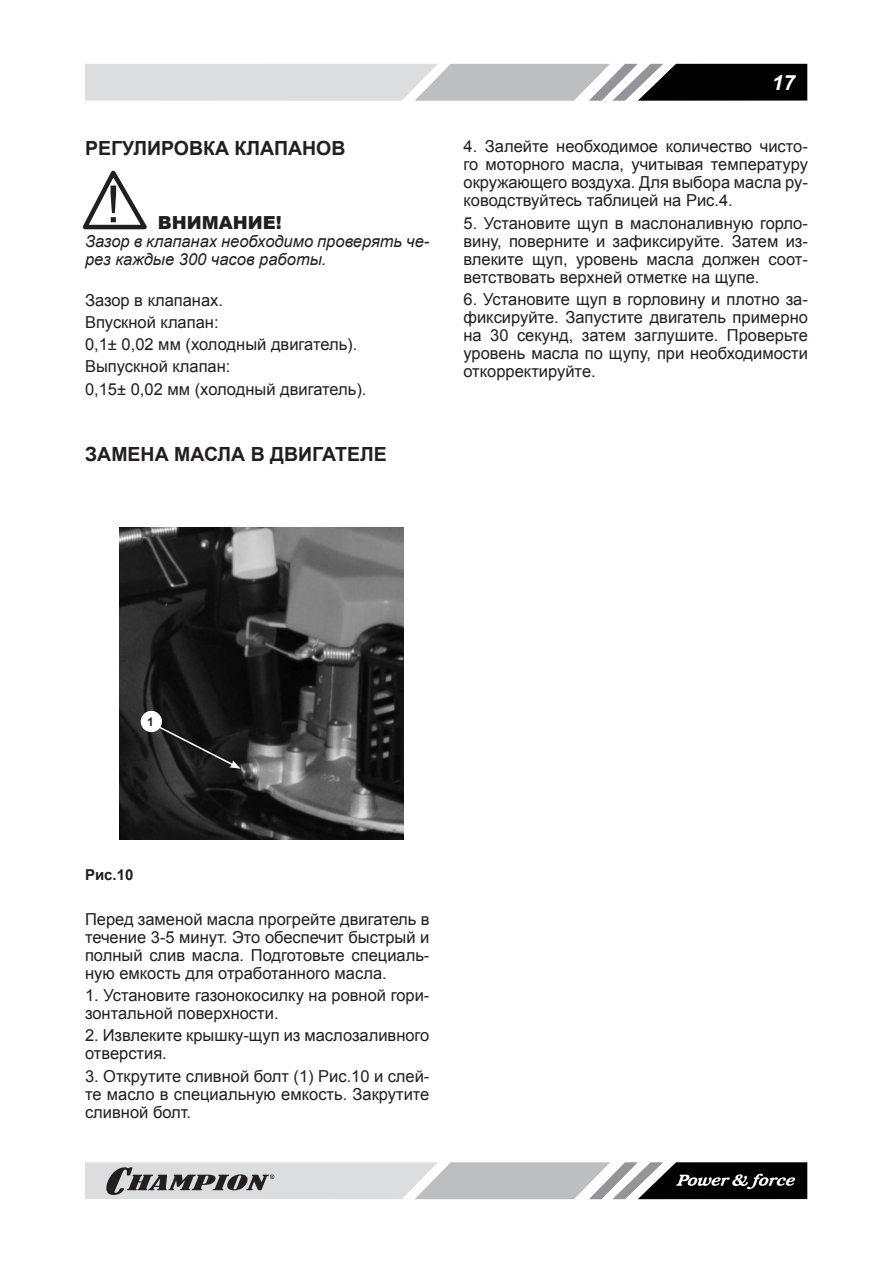
<style>
.page{position:relative;width:893px;height:1263px;background:#fff}
.page>*{position:absolute;margin:0;border:0;box-sizing:border-box;transform-origin:0 0}
.t1{font:italic 700 21px "Arial";color:#fff}
.t2{font:700 19.5px "Arial";color:#231f20}
.t3{font:900 18px "Arial";color:#231f20}
.t4{font:16.5px/18px "Arial";color:#231f20;text-align:justify}
.t5{font:italic 16.5px/18px "Arial";color:#231f20}
.t6{font:700 15px "Arial";color:#231f20}
.t7{font:700 12px "Arial";color:#231f20}
</style>
<div class="page">
<svg style="left:85px;top:64px;width:722px;height:37px;background:#a8a9aa"></svg>
<svg style="left:85px;top:1162px;width:722px;height:37px;background:#a1a2a3"></svg>
<svg style="left:82px;top:170px;width:65px;height:60px"></svg>
<img style="left:119px;top:527px;width:285px;height:312px">
<svg style="left:145px;top:719px;width:96px;height:50px;background:#252525"></svg>
<div style="left:141px;top:711px;width:21px;height:21px;background:#fff;border-radius:50%"></div>
<p class="t2" style="left:85px;top:135px;width:262px">РЕГУЛИРОВКА КЛАПАНОВ</p>
<p class="t3" style="left:158px;top:210px;width:125px">ВНИМАНИЕ!</p>
<p class="t5" style="left:85px;top:233px;width:346px">Зазор в клапанах необходимо проверять че&shy;рез каждые 300 часов работы.</p>
<p class="t4" style="left:85px;top:289px;width:283px;line-height:22.2px;text-align:left">Зазор в клапанах.<br>Впускной клапан:<br>0,1± 0,02 мм (холодный двигатель).<br>Выпускной клапан:<br>0,15± 0,02 мм (холодный двигатель).</p>
<p class="t2" style="left:85px;top:441px;width:303px">ЗАМЕНА МАСЛА В ДВИГАТЕЛЕ</p>
<p class="t1" style="left:772px;top:70px;width:25px">17</p>
<p class="t4" style="left:463px;top:138px;width:346px">4. Залейте необходимое количество чисто&shy;го моторного масла, учитывая температуру окружающего воздуха. Для выбора масла ру&shy;ководствуйтесь таблицей на Рис.4.</p>
<p class="t4" style="left:463px;top:214px;width:346px">5. Установите щуп в маслоналивную горло&shy;вину, поверните и зафиксируйте. Затем из&shy;влеките щуп, уровень масла должен соот&shy;ветствовать верхней отметке на щупе.</p>
<p class="t4" style="left:463px;top:290px;width:346px">6. Установите щуп в горловину и плотно за&shy;фиксируйте. Запустите двигатель примерно на 30 секунд, затем заглушите. Проверьте уровень масла по щупу, при необходимости откорректируйте.</p>
<p class="t7" style="left:147px;top:714px;width:8px">1</p>
<p class="t6" style="left:85px;top:865px;width:50px">Рис.10</p>
<p class="t4" style="left:85px;top:910px;width:346px">Перед заменой масла прогрейте двигатель в течение 3-5 минут. Это обеспечит быстрый и полный слив масла. Подготовьте специаль&shy;ную емкость для отработанного масла.</p>
<p class="t4" style="left:85px;top:986px;width:346px">1. Установите газонокосилку на ровной гори&shy;зонтальной поверхности.</p>
<p class="t4" style="left:85px;top:1027px;width:346px">2. Извлеките крышку-щуп из маслозаливного отверстия.</p>
<p class="t4" style="left:85px;top:1067px;width:346px">3. Открутите сливной болт (1) Рис.10 и слей&shy;те масло в специальную емкость. Закрутите сливной болт.</p>
</div>
